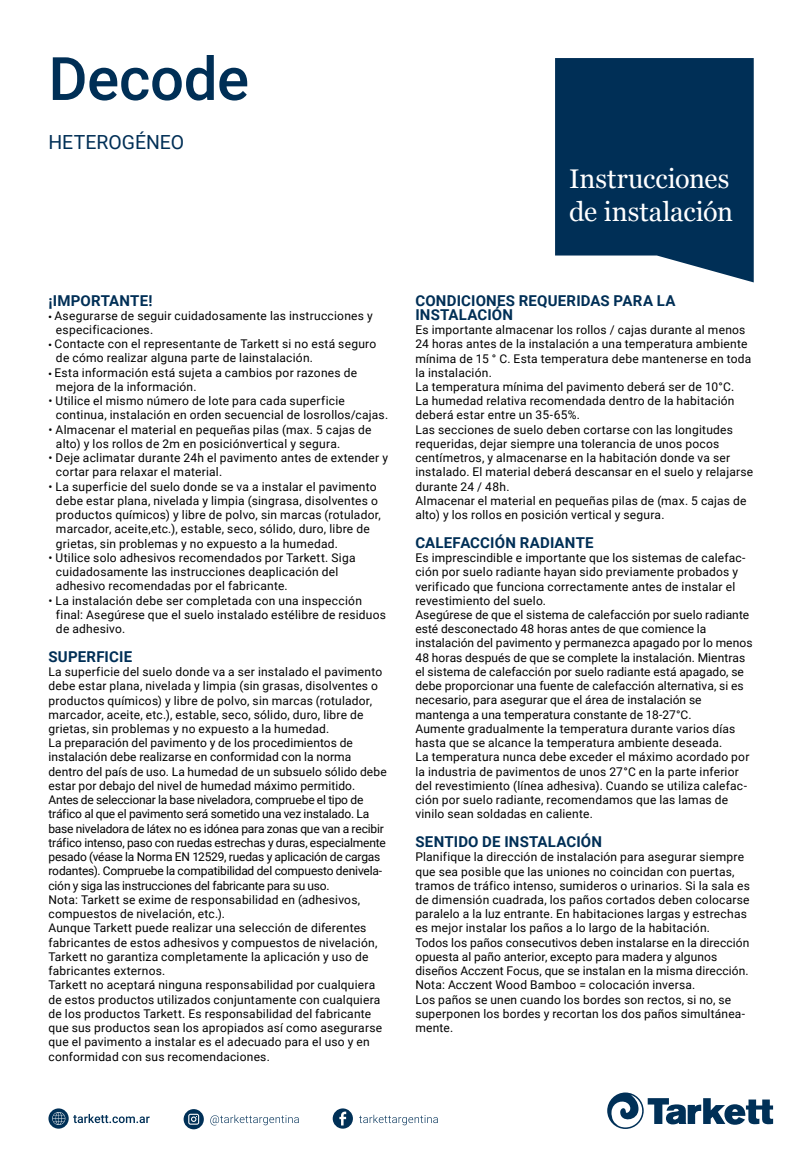
<style>
.page{position:relative;width:810px;height:1170px;background:#fff}
.page>*{position:absolute;margin:0;border:0;box-sizing:border-box;transform-origin:0 0}
.t1{font:500 60px "Roboto";letter-spacing:-.005em;color:#002f56}
.t2{font:27px/33px "Georgia";letter-spacing:-.005em;color:#fff}
.t3{font:19.5px "Roboto";color:#002f56}
.t4{font:700 15px/14.2px "Roboto";letter-spacing:.01em;color:#002f56}
.t5{font:12px/14.2px "Roboto";letter-spacing:.015em;color:#000}
.s1{font-family:"Myriad Pro"}
</style>
<div class="page">
<svg style="left:555px;top:58px;width:199px;height:224px;background:#174165"></svg>
<svg style="left:607px;top:1092px;width:166px;height:37px"></svg>
<svg style="left:184px;top:1109px;width:20px;height:20px"></svg>
<svg style="left:333px;top:1108px;width:20px;height:21px"></svg>
<svg style="left:48px;top:1108px;width:102px;height:21px"></svg>
<svg style="left:210px;top:1115px;width:89px;height:10px"></svg>
<svg style="left:359px;top:1115px;width:79px;height:10px"></svg>
<h1 class="t1" style="left:48px;top:37px;width:202px">Decode</h1>
<h3 class="t3" style="left:48px;top:128px;width:137px">HETEROGÉNEO</h3>
<h2 class="t2" style="left:569px;top:161px;width:165px">Instrucciones de instalación</h2>
<p class="t4" style="left:48px;top:293px;width:106px">¡IMPORTANTE!</p>
<p class="t5" style="left:56px;top:308px;width:318px;text-indent:-8px"><span class="s1">•</span> Asegurarse de seguir cuidadosamente las instrucciones y especificaciones.</p>
<p class="t5" style="left:56px;top:336px;width:322px;text-indent:-8px"><span class="s1">•</span> Contacte con el representante de Tarkett si no está seguro de cómo realizar alguna parte de lainstalación.</p>
<p class="t5" style="left:56px;top:365px;width:303px;text-indent:-8px"><span class="s1">•</span> Esta información está sujeta a cambios por razones de mejora de la información.</p>
<p class="t5" style="left:56px;top:393px;width:334px;text-indent:-8px">• Utilice el mismo número de lote para cada superficie continua, instalación en orden secuencial de losrollos/cajas.</p>
<p class="t5" style="left:56px;top:422px;width:317px;text-indent:-8px">• Almacenar el material en pequeñas pilas (max. 5 cajas de alto) y los rollos de 2m en posiciónvertical y segura.</p>
<p class="t5" style="left:56px;top:450px;width:334px;text-indent:-8px">• Deje aclimatar durante 24h el pavimento antes de extender y cortar para relaxar el material.</p>
<p class="t5" style="left:56px;top:479px;width:327px;text-indent:-8px">• La superficie del suelo donde se va a instalar el pavimento debe estar plana, nivelada y limpia (singrasa, disolventes o productos químicos) y libre de polvo, sin marcas (rotulador, marcador, aceite,etc.), estable, seco, sólido, duro, libre de grietas, sin problemas y no expuesto a la humedad.</p>
<p class="t5" style="left:56px;top:550px;width:301px;text-indent:-8px">• Utilice solo adhesivos recomendados por Tarkett. Siga cuidadosamente las instrucciones deaplicación del adhesivo recomendadas por el fabricante.</p>
<p class="t5" style="left:56px;top:593px;width:332px;text-indent:-8px">• La instalación debe ser completada con una inspección final: Asegúrese que el suelo instalado estélibre de residuos de adhesivo.</p>
<p class="t4" style="left:48px;top:649px;width:85px">SUPERFICIE</p>
<p class="t5" style="left:48px;top:664px;width:340px">La superficie del suelo donde va a ser instalado el pavimento debe estar plana, nivelada y limpia (sin grasas, disolventes o productos químicos) y libre de polvo, sin marcas (rotulador, marcador, aceite, etc.), estable, seco, sólido, duro, libre de grietas, sin problemas y no expuesto a la humedad.<br>La preparación del pavimento y de los procedimientos de instalación debe realizarse en conformidad con la norma dentro del país de uso. La humedad de un subsuelo sólido debe estar por debajo del nivel de humedad máximo permitido.<br>Antes de seleccionar la base niveladora, compruebe el tipo de tráfico al que el pavimento será sometido una vez instalado. La base niveladora de látex no es idónea para zonas que van a recibir tráfico intenso, paso con ruedas estrechas y duras, especialmente pesado (véase la Norma EN 12529, ruedas y aplicación de cargas rodantes). Compruebe la compatibilidad del compuesto denivela&shy;ción y siga las instrucciones del fabricante para su uso.<br>Nota: Tarkett se exime de responsabilidad en (adhesivos, compuestos de nivelación, etc.).<br>Aunque Tarkett puede realizar una selección de diferentes fabricantes de estos adhesivos y compuestos de nivelación, Tarkett no garantiza completamente la aplicación y uso de fabricantes externos.<br>Tarkett no aceptará ninguna responsabilidad por cualquiera de estos productos utilizados conjuntamente con cualquiera de los productos Tarkett. Es responsabilidad del fabricante que sus productos sean los apropiados así como asegurarse que el pavimento a instalar es el adecuado para el uso y en conformidad con sus recomendaciones.</p>
<p class="t4" style="left:415px;top:293px;width:262px">CONDICIONES REQUERIDAS PARA LA<br>INSTALACIÓN</p>
<p class="t5" style="left:415px;top:322px;width:339px">Es importante almacenar los rollos / cajas durante al menos 24 horas antes de la instalación a una temperatura ambiente mínima de 15 ° C. Esta temperatura debe mantenerse en toda la instalación.<br>La temperatura mínima del pavimento deberá ser de 10°C.<br>La humedad relativa recomendada dentro de la habitación deberá estar entre un 35-65%.<br>Las secciones de suelo deben cortarse con las longitudes requeridas, dejar siempre una tolerancia de unos pocos centímetros, y almacenarse en la habitación donde va ser instalado. El material deberá descansar en el suelo y relajarse durante 24 / 48h.<br>Almacenar el material en pequeñas pilas de (max. 5 cajas de alto) y los rollos en posición vertical y segura.</p>
<p class="t4" style="left:415px;top:535px;width:180px">CALEFACCIÓN RADIANTE</p>
<p class="t5" style="left:415px;top:550px;width:339px">Es imprescindible e importante que los sistemas de calefac&shy;ción por suelo radiante hayan sido previamente probados y verificado que funciona correctamente antes de instalar el revestimiento del suelo.<br>Asegúrese de que el sistema de calefacción por suelo radiante esté desconectado 48 horas antes de que comience la instalación del pavimento y permanezca apagado por lo menos 48 horas después de que se complete la instalación. Mientras el sistema de calefacción por suelo radiante está apagado, se debe proporcionar una fuente de calefacción alternativa, si es necesario, para asegurar que el área de instalación se mantenga a una temperatura constante de 18-27°C.<br>Aumente gradualmente la temperatura durante varios días hasta que se alcance la temperatura ambiente deseada.<br>La temperatura nunca debe exceder el máximo acordado por la industria de pavimentos de unos 27°C en la parte inferior del revestimiento (línea adhesiva). Cuando se utiliza calefac&shy;ción por suelo radiante, recomendamos que las lamas de vinilo sean soldadas en caliente.</p>
<p class="t4" style="left:415px;top:834px;width:188px">SENTIDO DE INSTALACIÓN</p>
<p class="t5" style="left:415px;top:849px;width:336px">Planifique la dirección de instalación para asegurar siempre que sea posible que las uniones no coincidan con puertas, tramos de tráfico intenso, sumideros o urinarios. Si la sala es de dimensión cuadrada, los paños cortados deben colocarse paralelo a la luz entrante. En habitaciones largas y estrechas es mejor instalar los paños a lo largo de la habitación.<br>Todos los paños consecutivos deben instalarse en la dirección opuesta al paño anterior, excepto para madera y algunos diseños Acczent Focus, que se instalan en la misma dirección.<br>Nota: Acczent Wood Bamboo = colocación inversa.<br>Los paños se unen cuando los bordes son rectos, si no, se superponen los bordes y recortan los dos paños simultánea&shy;mente.</p>
</div>
